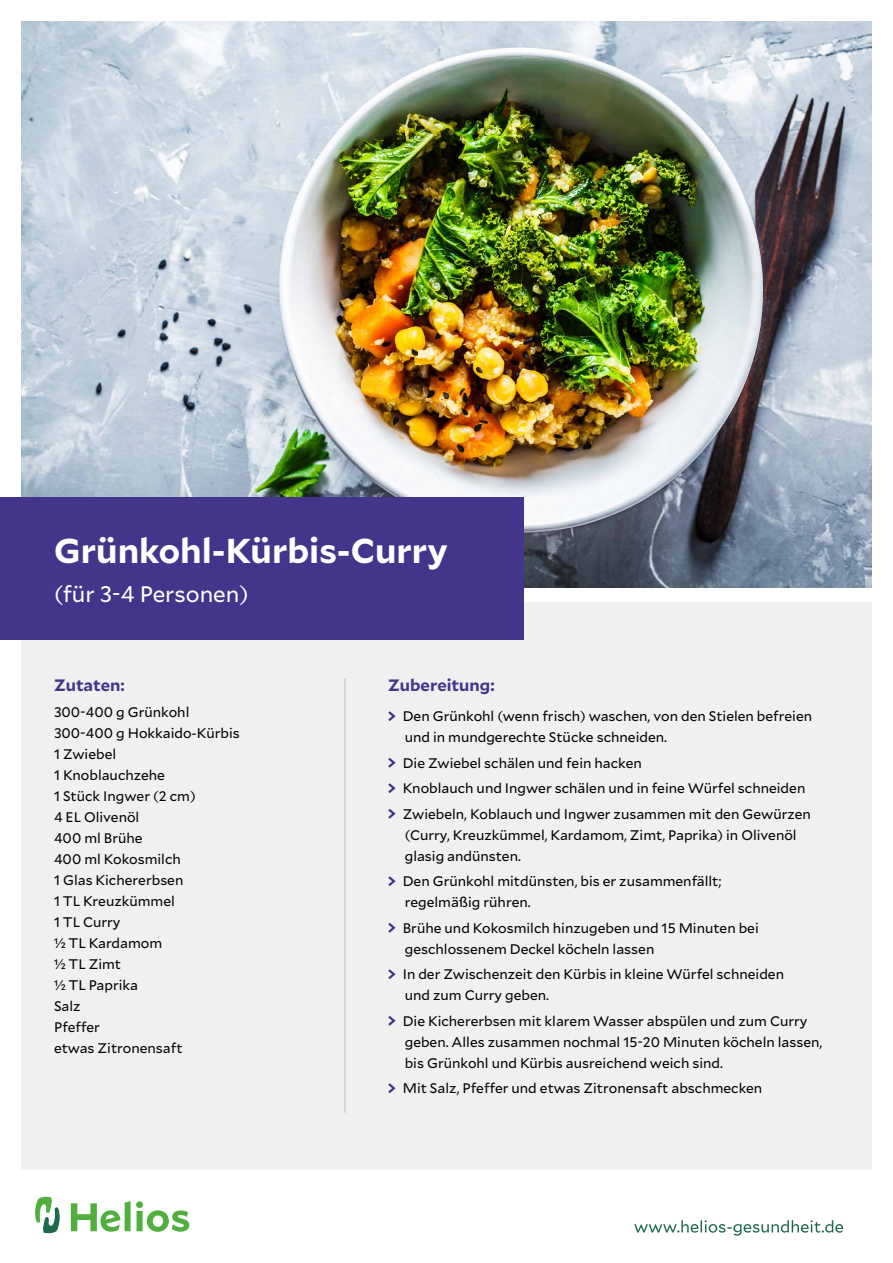
<style>
.page{position:relative;width:893px;height:1263px;background:#fff}
.page>*{position:absolute;margin:0;border:0;box-sizing:border-box;transform-origin:0 0}
.t1{font:700 34.5px "Mallory";color:#fff}
.t2{font:22.5px "Mallory";color:#fff}
.t3{font:700 16.5px "Mallory";color:#43358b}
.t4{font:13.8px/21px "Mallory";color:#000}
</style>
<div class="page">
<div style="left:21px;top:602px;width:851px;height:661px;background:#f0f0f0"></div>
<img style="left:21px;top:21px;width:851px;height:566px">
<div style="left:0;top:498px;width:523px;height:142px;background:#43358b"></div>
<svg style="left:388px;top:711px;width:8px;height:11px"></svg>
<svg style="left:388px;top:757px;width:8px;height:11px"></svg>
<svg style="left:388px;top:783px;width:8px;height:11px"></svg>
<svg style="left:388px;top:808px;width:8px;height:11px"></svg>
<svg style="left:388px;top:876px;width:8px;height:11px"></svg>
<svg style="left:388px;top:922px;width:8px;height:11px"></svg>
<svg style="left:388px;top:969px;width:8px;height:11px"></svg>
<svg style="left:388px;top:1015px;width:8px;height:11px"></svg>
<svg style="left:388px;top:1083px;width:8px;height:11px"></svg>
<hr style="left:344px;top:678px;width:2px;height:435px;background:#ccc">
<div style="left:0;top:1170px;width:893px;height:93px;background:#fff"></div>
<svg style="left:71px;top:1201px;width:118px;height:31px"></svg>
<svg style="left:35px;top:1197px;width:25px;height:36px"></svg>
<svg style="left:634px;top:1220px;width:209px;height:16px"></svg>
<h1 class="t1" style="left:54px;top:525px;width:395px">Grünkohl-Kürbis-Curry</h1>
<h2 class="t2" style="left:54px;top:578px;width:196px">(für 3-4 Personen)</h2>
<p class="t3" style="left:54px;top:673px;width:72px">Zutaten:</p>
<p class="t4" style="left:54px;top:701px;width:187px">300-400 g Grünkohl<br>300-400 g Hokkaido-Kürbis<br>1 Zwiebel<br>1 Knoblauchzehe<br>1 Stück Ingwer (2 cm)<br>4 EL Olivenöl<br>400 ml Brühe<br>400 ml Kokosmilch<br>1 Glas Kichererbsen<br>1 TL Kreuzkümmel<br>1 TL Curry<br>½ TL Kardamom<br>½ TL Zimt<br>½ TL Paprika<br>Salz<br>Pfeffer<br>etwas Zitronensaft</p>
<p class="t3" style="left:388px;top:673px;width:108px">Zubereitung:</p>
<p class="t4" style="left:403px;top:705px;width:411px">Den Grünkohl (wenn frisch) waschen, von den Stielen befreien und in mundgerechte Stücke schneiden.</p>
<p class="t4" style="left:403px;top:749px;width:410px;line-height:25.5px">Die Zwiebel schälen und fein hacken<br>Knoblauch und Ingwer schälen und in feine Würfel schneiden<br>Zwiebeln, Koblauch und Ingwer zusammen mit den Gewürzen</p>
<p class="t4" style="left:405px;top:824px;width:393px">(Curry, Kreuzkümmel, Kardamom, Zimt, Paprika) in Olivenöl glasig andünsten.</p>
<p class="t4" style="left:403px;top:870px;width:320px">Den Grünkohl mitdünsten, bis er zusammenfällt; regelmäßig rühren.</p>
<p class="t4" style="left:403px;top:917px;width:358px">Brühe und Kokosmilch hinzugeben und 15 Minuten bei geschlossenem Deckel köcheln lassen</p>
<p class="t4" style="left:403px;top:963px;width:383px">In der Zwischenzeit den Kürbis in kleine Würfel schneiden und zum Curry geben.</p>
<p class="t4" style="left:403px;top:1010px;width:421px">Die Kichererbsen mit klarem Wasser abspülen und zum Curry geben. Alles zusammen nochmal 15-20 Minuten köcheln lassen, bis Grünkohl und Kürbis ausreichend weich sind.</p>
<p class="t4" style="left:403px;top:1077px;width:361px">Mit Salz, Pfeffer und etwas Zitronensaft abschmecken</p>
</div>
